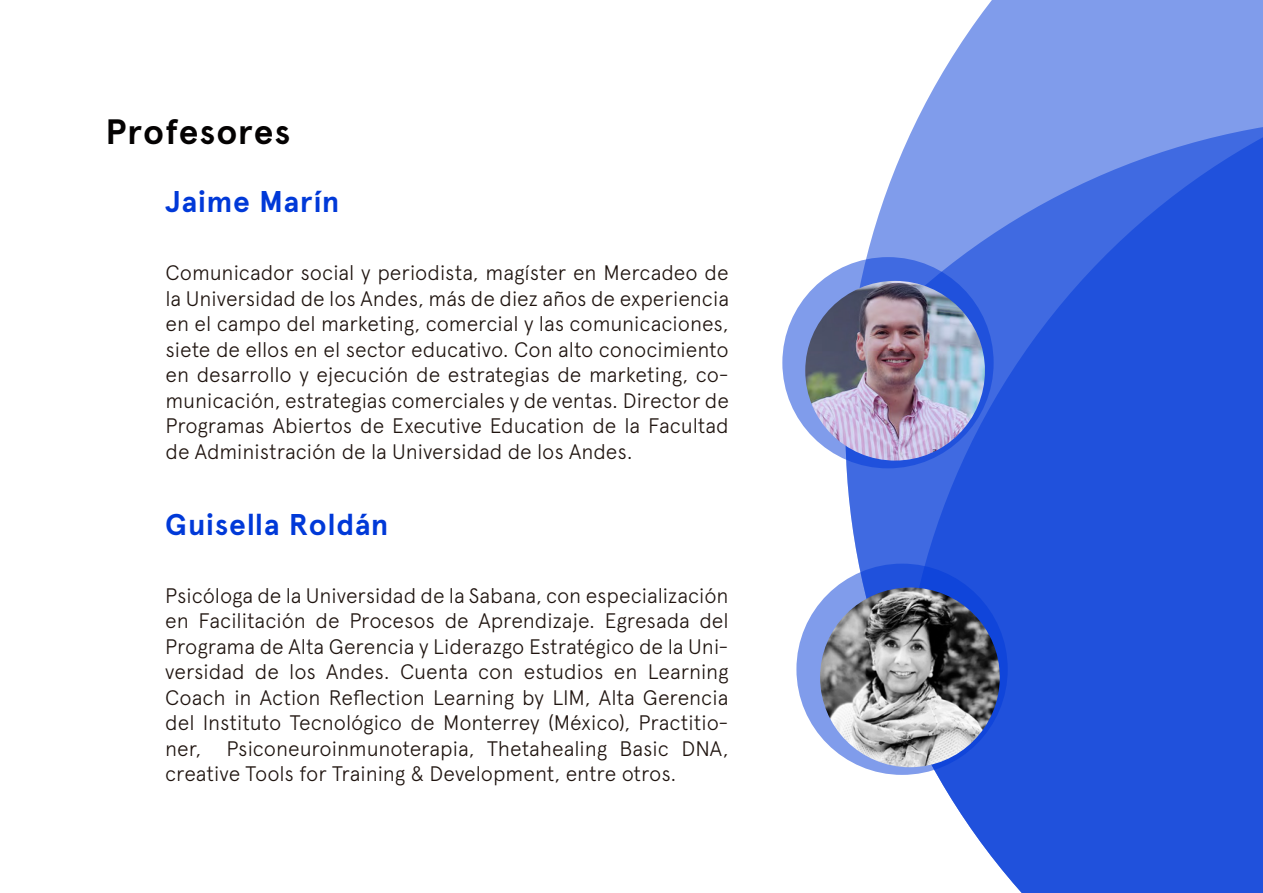
<style>
.page{position:relative;width:1263px;height:893px;background:#fff}
.page>*{position:absolute;margin:0;border:0;box-sizing:border-box;transform-origin:0 0}
.t1{font:700 35.25px "Apercu";letter-spacing:.03em;color:#040202}
.t2{font:700 30px "Apercu";letter-spacing:.025em;color:#0039d8}
.t3{font:300 21px/25.5px "Apercu";letter-spacing:-.005em;color:#1f140f;text-align:justify}
</style>
<div class="page">
<svg style="left:845px;top:0;width:418px;height:893px;background:#4f76e3"></svg>
<svg style="left:782px;top:257px;width:212px;height:211px;background:#5a7ee5"></svg>
<svg style="left:796px;top:564px;width:212px;height:211px;background:#557be4"></svg>
<img style="left:820px;top:587px;width:180px;height:180px;border-radius:90px">
<img style="left:805px;top:281px;width:180px;height:180px;border-radius:90px">
<h1 class="t1" style="left:105px;top:110px;width:187px">Profesores</h1>
<h2 class="t2" style="left:166px;top:184px;width:175px">Jaime Marín</h2>
<p class="t3" style="left:166px;top:260px;width:565px">Comunicador social y periodista, magíster en Mercadeo de la Universidad de los Andes, más de diez años de experiencia en el campo del marketing, comercial y las comunicaciones, siete de ellos en el sector educativo. Con alto conocimiento en desarrollo y ejecución de estrategias de marketing, co&shy;municación, estrategias comerciales y de ventas. Director de Programas Abiertos de Executive Education de la Facultad de Administración de la Universidad de los Andes.</p>
<h2 class="t2" style="left:165px;top:506px;width:225px">Guisella Roldán</h2>
<p class="t3" style="left:165px;top:582px;width:565px">Psicóloga de la Universidad de la Sabana, con especialización en Facilitación de Procesos de Aprendizaje. Egresada del Programa de Alta Gerencia y Liderazgo Estratégico de la Uni&shy;versidad de los Andes. Cuenta con estudios en Learning Coach in Action Reflection Learning by LIM, Alta Gerencia del Instituto Tecnológico de Monterrey (México), Practitio&shy;ner, Psiconeuroinmunoterapia, Thetahealing Basic DNA, creative Tools for Training &amp; Development, entre otros.</p>
</div>
